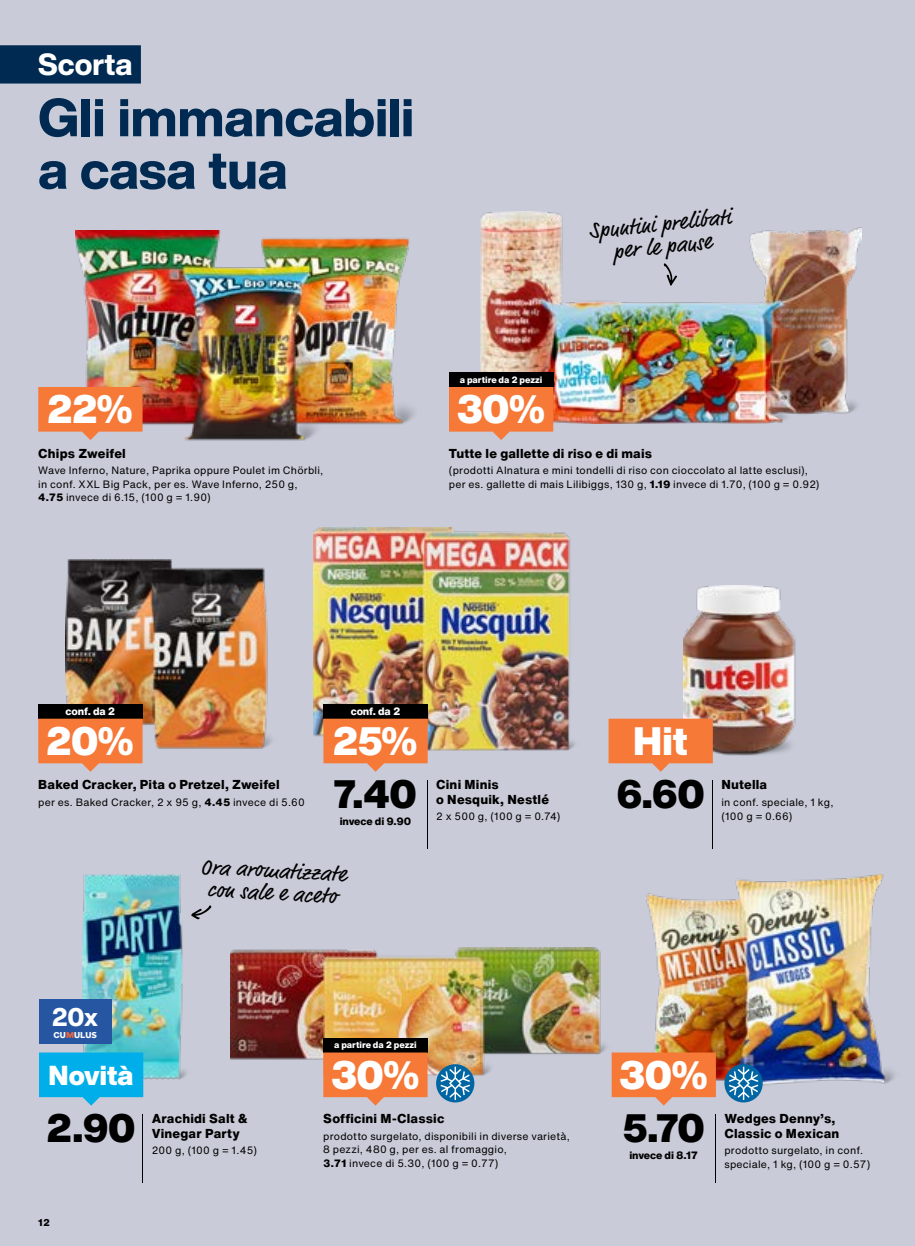
<style>
.page{position:relative;width:915px;height:1246px;background:#fff}
.page>*{position:absolute;margin:0;border:0;box-sizing:border-box;transform-origin:0 0}
.t1{font:800 52.5px/52.5px "Helvetica Now Display";color:#002a51}
.t2{font:900 39px "Helvetica Now Display";letter-spacing:-.01em;color:#fff}
.t3{font:900 39px "Helvetica Now Display";letter-spacing:-.01em;color:#000}
.t4{font:800 30px "Helvetica Now Display";color:#fff}
.t5{font:900 27px "Helvetica Now Display";color:#fff}
.t6{font:800 25.05px "Helvetica Now Display";color:#fff}
.t7{font:22.5px/22.5px "Market OT";color:#000;text-align:center}
.t8{font:800 12.75px/14.2px "Helvetica Now Text";letter-spacing:.015em;color:#000}
.t9{font:10.5px/13.5px "Helvetica Now Text";letter-spacing:.02em;color:#000}
.t10{font:800 10.5px "Helvetica Now Text";letter-spacing:-.01em;color:#000}
.t11{font:800 10.5px "Helvetica Now Text";letter-spacing:-.01em;color:#fff}
.t12{font:9.9px "Cumulus";color:#fff}
.t13{font:800 9.75px "Helvetica Now Text";color:#000}
.t14{font:800 9px "Helvetica Now Text";letter-spacing:-.005em;color:#fff}
.s1{font-weight:800}
.s2{color:#f46238}
</style>
<div class="page">
<div style="left:0;top:0;width:914px;height:1246px;background:#c9ccd8"></div>
<div style="left:0;top:45px;width:141px;height:39px;background:#002a51"></div>
<svg style="left:191px;top:905px;width:20px;height:14px"></svg>
<img style="left:646px;top:875px;width:249px;height:212px">
<svg style="left:611px;top:1052px;width:104px;height:54px;background:#ee8651"></svg>
<hr style="left:715px;top:1114px;width:1px;height:68px;background:#000">
<div style="left:724px;top:1064px;width:38px;height:38px;background:#0066a3;border-radius:50%"></div>
<svg style="left:728px;top:1067px;width:30px;height:33px"></svg>
<img style="left:65px;top:559px;width:207px;height:190px">
<div style="left:38px;top:704px;width:104px;height:15px;background:#000"></div>
<svg style="left:38px;top:719px;width:104px;height:53px;background:#ef8550"></svg>
<img style="left:75px;top:230px;width:339px;height:211px">
<svg style="left:38px;top:387px;width:104px;height:53px;background:#ef854f"></svg>
<img style="left:682px;top:586px;width:114px;height:172px">
<svg style="left:608px;top:719px;width:104px;height:53px;background:#ef8550"></svg>
<hr style="left:711px;top:780px;width:1px;height:68px;background:#000">
<img style="left:480px;top:211px;width:381px;height:213px">
<div style="left:449px;top:372px;width:104px;height:15px;background:#000"></div>
<svg style="left:449px;top:387px;width:104px;height:53px;background:#ef854f"></svg>
<img style="left:82px;top:874px;width:105px;height:206px">
<div style="left:39px;top:999px;width:72px;height:45px;background:#2656a1"></div>
<svg style="left:39px;top:1052px;width:104px;height:54px;background:#1fb3e7"></svg>
<hr style="left:142px;top:1114px;width:1px;height:68px;background:#000">
<img style="left:231px;top:947px;width:375px;height:128px">
<div style="left:323px;top:1037px;width:104px;height:15px;background:#000"></div>
<svg style="left:323px;top:1052px;width:104px;height:54px;background:#ec844f"></svg>
<div style="left:436px;top:1064px;width:38px;height:38px;background:#0066a3;border-radius:50%"></div>
<svg style="left:440px;top:1067px;width:30px;height:33px"></svg>
<img style="left:313px;top:527px;width:262px;height:223px">
<div style="left:323px;top:704px;width:104px;height:15px;background:#000"></div>
<svg style="left:323px;top:719px;width:104px;height:53px;background:#ef8550"></svg>
<hr style="left:427px;top:780px;width:1px;height:68px;background:#000">
<h3 class="t4" style="left:38px;top:44px;width:96px">Scorta</h3>
<h1 class="t1" style="left:38px;top:91px;width:377px">Gli immancabili a casa tua</h1>
<h3 class="t7" style="left:588px;top:222px;width:144px;rotate:-6deg">Spuntini prelibati per le pause</h3>
<h2 class="t2" style="left:47px;top:382px;width:87px">22%</h2>
<p class="t8" style="left:38px;top:446px;width:89px">Chips Zweifel</p>
<p class="t9" style="left:38px;top:464px;width:286px">Wave Inferno, Nature, Paprika oppure Poulet im Chörbli, in conf. XXL Big Pack, per es. Wave Inferno, 250 g,<br><span class="s1">4.75</span> invece di 6.15, (100 g = 1.90)</p>
<p class="t14" style="left:459px;top:373px;width:84px">a partire da 2 pezzi</p>
<h2 class="t2" style="left:456px;top:382px;width:90px">30%</h2>
<p class="t8" style="left:449px;top:446px;width:204px">Tutte le gallette di riso e di mais</p>
<p class="t9" style="left:449px;top:464px;width:372px">(prodotti Alnatura e mini tondelli di riso con cioccolato al latte esclusi), per es. gallette di mais Lilibiggs, 130 g, <span class="s1">1.19</span> invece di 1.70, (100 g = 0.92)</p>
<p class="t11" style="left:65px;top:703px;width:51px">conf. da 2</p>
<h2 class="t2" style="left:46px;top:714px;width:89px">20%</h2>
<p class="t8" style="left:38px;top:777px;width:243px">Baked Cracker, Pita o Pretzel, Zweifel</p>
<p class="t9" style="left:38px;top:795px;width:268px">per es. Baked Cracker, 2 x 95 g, <span class="s1">4.45</span> invece di 5.60</p>
<p class="t11" style="left:350px;top:703px;width:51px">conf. da 2</p>
<h2 class="t2" style="left:333px;top:714px;width:86px">25%</h2>
<h2 class="t3" style="left:334px;top:767px;width:84px">7.40</h2>
<p class="t10" style="left:339px;top:814px;width:73px">invece di 9.90</p>
<h3 class="t7" style="left:201px;top:857px;width:147px;rotate:3deg">Ora aromatizzate con sale e aceto</h3>
<p class="t8" style="left:436px;top:777px;width:114px">Cini Minis<br>o Nesquik, Nestlé</p>
<p class="t9" style="left:436px;top:809px;width:125px">2 x 500 g, (100 g = 0.74)</p>
<h3 class="t6" style="left:52px;top:1000px;width:47px">20x</h3>
<p class="t12" style="left:54px;top:1032px;width:44px">CU<span class="s2">M</span>ULUS</p>
<h3 class="t5" style="left:48px;top:1056px;width:86px">Novità</h3>
<p class="t14" style="left:334px;top:1038px;width:84px">a partire da 2 pezzi</p>
<h2 class="t2" style="left:331px;top:1048px;width:90px">30%</h2>
<h2 class="t2" style="left:633px;top:714px;width:56px">Hit</h2>
<h2 class="t3" style="left:616px;top:767px;width:89px">6.60</h2>
<p class="t8" style="left:721px;top:777px;width:47px">Nutella</p>
<p class="t9" style="left:721px;top:795px;width:114px">in conf. speciale, 1 kg, (100 g = 0.66)</p>
<h2 class="t2" style="left:619px;top:1048px;width:90px">30%</h2>
<h2 class="t3" style="left:47px;top:1101px;width:90px">2.90</h2>
<p class="t8" style="left:152px;top:1111px;width:97px">Arachidi Salt &amp;<br>Vinegar Party</p>
<p class="t9" style="left:152px;top:1143px;width:107px">200 g, (100 g = 1.45)</p>
<p class="t13" style="left:38px;top:1215px;width:13px">12</p>
<p class="t8" style="left:323px;top:1111px;width:122px">Sofficini M-Classic</p>
<p class="t9" style="left:323px;top:1129px;width:248px">prodotto surgelato, disponibili in diverse varietà,<br>8 pezzi, 480 g, per es. al fromaggio,<br><span class="s1">3.71</span> invece di 5.30, (100 g = 0.77)</p>
<h2 class="t3" style="left:622px;top:1101px;width:84px">5.70</h2>
<p class="t10" style="left:629px;top:1147px;width:70px">invece di 8.17</p>
<p class="t8" style="left:724px;top:1111px;width:116px">Wedges Denny’s,<br>Classic o Mexican</p>
<p class="t9" style="left:724px;top:1143px;width:147px">prodotto surgelato, in conf. speciale, 1 kg, (100 g = 0.57)</p>
</div>
